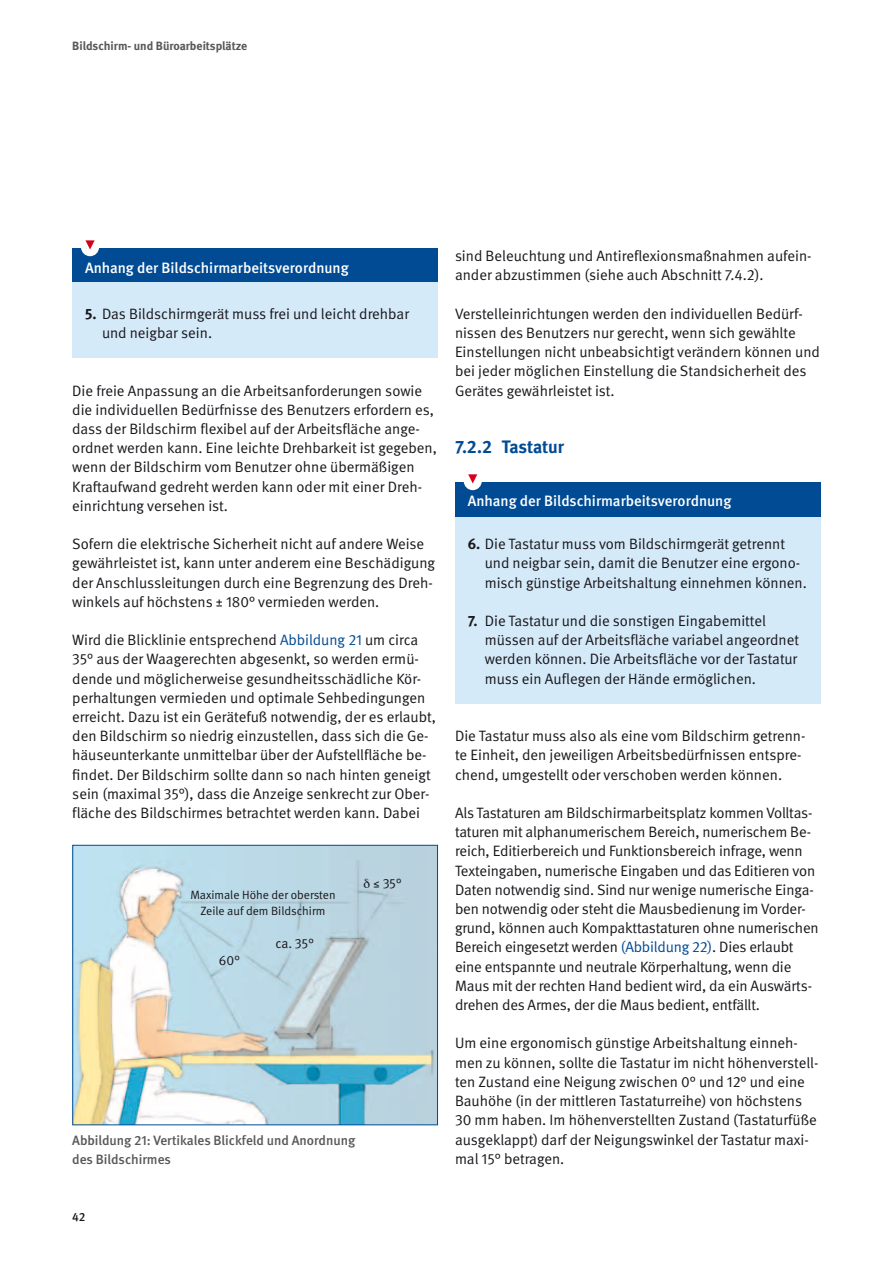
<style>
.page{position:relative;width:893px;height:1263px;background:#fff}
.page>*{position:absolute;margin:0;border:0;box-sizing:border-box;transform-origin:0 0}
.t1{font:700 18px "DGUV Meta";letter-spacing:-.01em;color:#004b94}
.t2{font:15px/19.2px "DGUV Meta";color:#1a171c}
.t3{font:500 15px "DGUV Meta";color:#fff}
.t4{font:500 13.5px/19.2px "DGUV Meta";color:#58585a}
.t5{font:13.5px "DGUV Meta";color:#1a171c}
.t6{font:12px/16.5px "DGUV Meta";color:#1a171c;text-align:center}
.t7{font:700 12px "DGUV Meta";color:#58585a}
.t8{font:500 12px "DGUV Meta";color:#1a171c}
.s1{font-weight:700}
.s2{color:#004b94}
</style>
<div class="page">
<img style="left:74px;top:847px;width:362px;height:276px">
<div style="left:72px;top:845px;width:366px;height:280px;border:1px solid #004b94"></div>
<div style="left:455px;top:486px;width:366px;height:217px;background:#d4eaf8"></div>
<div style="left:455px;top:483px;width:366px;height:34px;background:#004b94"></div>
<div style="left:464px;top:472px;width:18px;height:18px;background:#fff;border-radius:50%"></div>
<svg style="left:468px;top:474px;width:9px;height:9px"></svg>
<div style="left:72px;top:254px;width:366px;height:103px;background:#d4eaf8"></div>
<div style="left:72px;top:249px;width:366px;height:33px;background:#004b94"></div>
<div style="left:81px;top:238px;width:18px;height:18px;background:#fff;border-radius:50%"></div>
<svg style="left:85px;top:240px;width:10px;height:9px"></svg>
<svg style="left:364px;top:878px;width:6px;height:10px"></svg>
<p class="t7" style="left:72px;top:39px;width:177px">Bildschirm- und Büroarbeitsplätze</p>
<p class="t3" style="left:85px;top:259px;width:265px">Anhang der Bildschirmarbeitsverordnung</p>
<p class="t2" style="left:102px;top:304px;width:308px;text-indent:-17px"><span class="s1">5.</span> Das Bildschirmgerät muss frei und leicht drehbar und neigbar sein.</p>
<p class="t2" style="left:72px;top:381px;width:366px">Die freie Anpassung an die Arbeitsanforderungen sowie die individuellen Bedürfnisse des Benutzers erfordern es, dass der Bildschirm flexibel auf der Arbeitsfläche ange&shy;ordnet werden kann. Eine leichte Drehbarkeit ist gegeben, wenn der Bildschirm vom Benutzer ohne übermäßigen Kraftaufwand gedreht werden kann oder mit einer Dreh&shy;einrichtung versehen ist.</p>
<p class="t2" style="left:72px;top:535px;width:364px">Sofern die elektrische Sicherheit nicht auf andere Weise gewährleistet ist, kann unter anderem eine Beschädigung der Anschlussleitungen durch eine Begrenzung des Dreh&shy;winkels auf höchstens ± 180° vermieden werden.</p>
<p class="t2" style="left:72px;top:631px;width:365px">Wird die Blicklinie entsprechend <span class="s2">Abbildung 21</span> um circa 35° aus der Waagerechten abgesenkt, so werden ermü&shy;dende und möglicherweise gesundheitsschädliche Kör&shy;perhaltungen vermieden und optimale Sehbedingungen erreicht. Dazu ist ein Gerätefuß notwendig, der es erlaubt, den Bildschirm so niedrig einzustellen, dass sich die Ge&shy;häuseunterkante unmittelbar über der Aufstellfläche be&shy;findet. Der Bildschirm sollte dann so nach hinten geneigt sein (maximal 35°), dass die Anzeige senkrecht zur Ober&shy;fläche des Bildschirmes betrachtet werden kann. Dabei</p>
<p class="t6" style="left:190px;top:886px;width:147px">Maximale Höhe der obersten<br>Zeile auf dem Bildschirm</p>
<p class="t5" style="left:275px;top:936px;width:40px">ca. 35°</p>
<p class="t5" style="left:219px;top:952px;width:22px">60°</p>
<p class="t5" style="left:374px;top:875px;width:29px">≤ 35°</p>
<p class="t4" style="left:72px;top:1131px;width:284px">Abbildung 21: Vertikales Blickfeld und Anordnung des Bildschirmes</p>
<p class="t8" style="left:72px;top:1210px;width:15px">42</p>
<p class="t2" style="left:455px;top:247px;width:358px">sind Beleuchtung und Antireflexionsmaßnahmen aufein&shy;ander abzustimmen (siehe auch Abschnitt 7.4.2).</p>
<p class="t2" style="left:455px;top:304px;width:366px">Verstelleinrichtungen werden den individuellen Bedürf&shy;nissen des Benutzers nur gerecht, wenn sich gewählte Einstellungen nicht unbeabsichtigt verändern können und bei jeder möglichen Einstellung die Standsicherheit des Gerätes gewährleistet ist.</p>
<p class="t1" style="left:455px;top:436px;width:110px">7.2.2 Tastatur</p>
<p class="t3" style="left:468px;top:492px;width:265px">Anhang der Bildschirmarbeitsverordnung</p>
<p class="t2" style="left:485px;top:535px;width:324px;text-indent:-17px"><span class="s1">6.</span> Die Tastatur muss vom Bildschirmgerät getrennt und neigbar sein, damit die Benutzer eine ergono&shy;misch günstige Arbeitshaltung einnehmen können.</p>
<p class="t2" style="left:485px;top:612px;width:316px;text-indent:-17px"><span class="s1">7.</span> Die Tastatur und die sonstigen Eingabemittel müssen auf der Arbeitsfläche variabel angeordnet werden können. Die Arbeitsfläche vor der Tastatur muss ein Auflegen der Hände ermöglichen.</p>
<p class="t2" style="left:455px;top:727px;width:352px">Die Tastatur muss also als eine vom Bildschirm getrenn&shy;te Einheit, den jeweiligen Arbeitsbedürfnissen entspre&shy;chend, umgestellt oder verschoben werden können.</p>
<p class="t2" style="left:455px;top:804px;width:365px">Als Tastaturen am Bildschirmarbeitsplatz kommen Volltas&shy;taturen mit alphanumerischem Bereich, numerischem Be&shy;reich, Editierbereich und Funktionsbereich infrage, wenn Texteingaben, numerische Eingaben und das Editieren von Daten notwendig sind. Sind nur wenige numerische Einga&shy;ben notwendig oder steht die Mausbedienung im Vorder&shy;grund, können auch Kompakttastaturen ohne numerischen Bereich eingesetzt werden <span class="s2">(Abbildung 22)</span>. Dies erlaubt eine entspannte und neutrale Körperhaltung, wenn die Maus mit der rechten Hand bedient wird, da ein Auswärts&shy;drehen des Armes, der die Maus bedient, entfällt.</p>
<p class="t2" style="left:455px;top:1034px;width:365px">Um eine ergonomisch günstige Arbeitshaltung einneh&shy;men zu können, sollte die Tastatur im nicht höhenverstell&shy;ten Zustand eine Neigung zwischen 0° und 12° und eine Bauhöhe (in der mittleren Tastaturreihe) von höchstens 30 mm haben. Im höhenverstellten Zustand (Tastaturfüße ausgeklappt) darf der Neigungswinkel der Tastatur maxi&shy;mal 15° betragen.</p>
</div>
